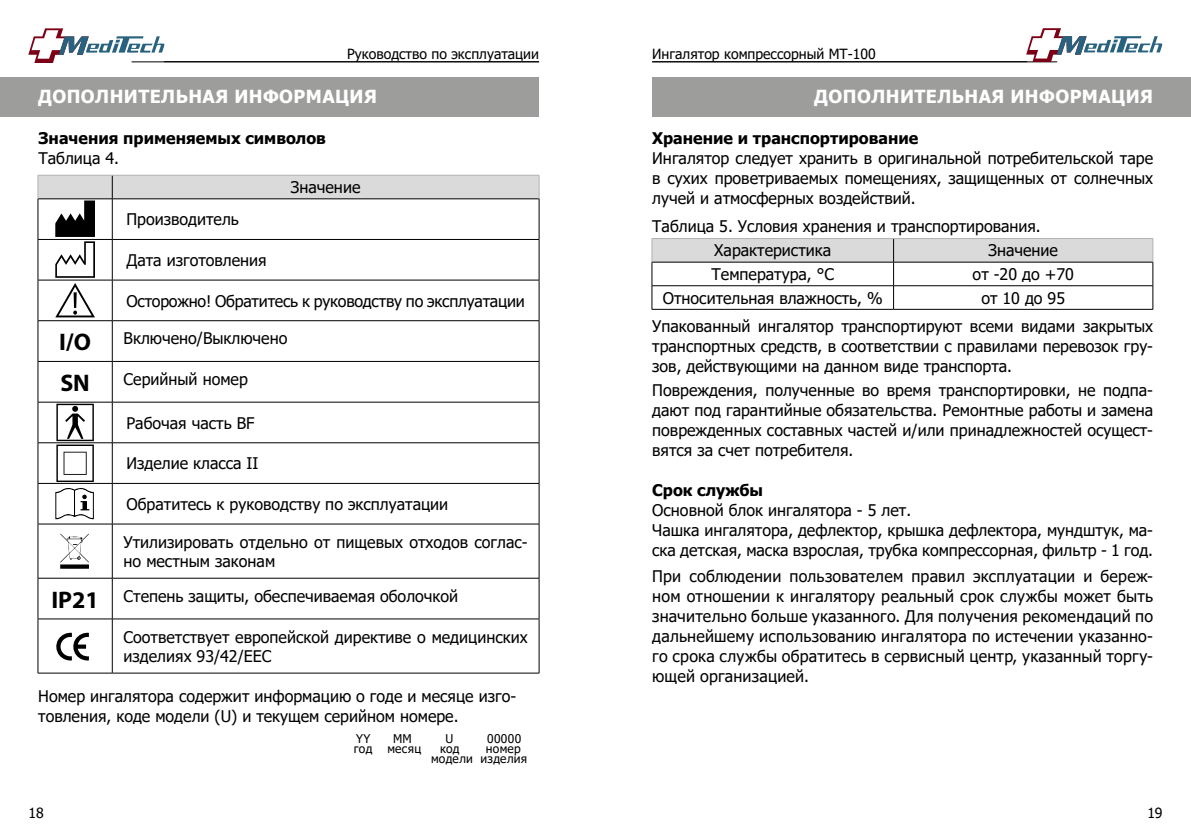
<style>
.page{position:relative;width:1191px;height:840px;background:#fff}
.page>*{position:absolute;margin:0;border:0;box-sizing:border-box;transform-origin:0 0}
.t1{font:700 24px "Myriad Pro";color:#000}
.t2{font:700 18px "Tahoma";letter-spacing:.025em;color:#fff}
.t3{font:16px/20px "Tahoma";color:#000;text-align:justify}
.t4{font:700 16px "Tahoma";color:#000}
.t5{font:14px "Tahoma";color:#000}
.t6{font:12px/10px "Tahoma";letter-spacing:.02em;color:#000}
.s1{font-family:"Myriad Pro";font-weight:700;font-size:24px}
</style>
<div class="page">
<div style="left:0;top:77px;width:539px;height:40px;background:#9d9d9c"></div>
<div style="left:652px;top:77px;width:539px;height:40px;background:#9d9d9c"></div>
<svg style="left:28px;top:28px;width:137px;height:34px"></svg>
<hr style="left:164px;top:61px;width:375px;height:1px;background:#000">
<svg style="left:1026px;top:28px;width:136px;height:34px"></svg>
<hr style="left:652px;top:61px;width:375px;height:1px;background:#000">
<hr style="left:651px;top:309px;width:242px;height:1px;background:#000">
<hr style="left:893px;top:309px;width:260px;height:1px;background:#000">
<svg style="left:651px;top:238px;width:502px;height:71px"></svg>
<svg style="left:56px;top:403px;width:38px;height:78px"></svg>
<hr style="left:38px;top:280px;width:1px;height:40px;background:#000">
<hr style="left:112px;top:280px;width:1px;height:40px;background:#000">
<hr style="left:539px;top:280px;width:1px;height:40px;background:#000">
<hr style="left:38px;top:320px;width:74px;height:1px;background:#000">
<hr style="left:38px;top:321px;width:1px;height:40px;background:#000">
<hr style="left:112px;top:320px;width:427px;height:1px;background:#000">
<hr style="left:112px;top:321px;width:1px;height:40px;background:#000">
<hr style="left:539px;top:321px;width:1px;height:40px;background:#000">
<hr style="left:38px;top:361px;width:74px;height:1px;background:#000">
<hr style="left:38px;top:361px;width:1px;height:40px;background:#000">
<hr style="left:112px;top:361px;width:427px;height:1px;background:#000">
<hr style="left:112px;top:361px;width:1px;height:40px;background:#000">
<hr style="left:539px;top:361px;width:1px;height:40px;background:#000">
<hr style="left:38px;top:401px;width:74px;height:1px;background:#000">
<hr style="left:38px;top:402px;width:1px;height:40px;background:#000">
<hr style="left:112px;top:401px;width:427px;height:1px;background:#000">
<hr style="left:112px;top:402px;width:1px;height:40px;background:#000">
<hr style="left:539px;top:402px;width:1px;height:40px;background:#000">
<hr style="left:38px;top:442px;width:74px;height:1px;background:#000">
<hr style="left:38px;top:443px;width:1px;height:40px;background:#000">
<hr style="left:112px;top:442px;width:427px;height:1px;background:#000">
<hr style="left:112px;top:443px;width:1px;height:40px;background:#000">
<hr style="left:539px;top:443px;width:1px;height:40px;background:#000">
<hr style="left:38px;top:483px;width:74px;height:1px;background:#000">
<hr style="left:38px;top:483px;width:1px;height:40px;background:#000">
<hr style="left:112px;top:483px;width:427px;height:1px;background:#000">
<hr style="left:112px;top:483px;width:1px;height:40px;background:#000">
<hr style="left:539px;top:483px;width:1px;height:40px;background:#000">
<hr style="left:38px;top:523px;width:74px;height:1px;background:#000">
<hr style="left:38px;top:524px;width:1px;height:53px;background:#000">
<hr style="left:112px;top:523px;width:427px;height:1px;background:#000">
<hr style="left:112px;top:524px;width:1px;height:53px;background:#000">
<hr style="left:539px;top:524px;width:1px;height:53px;background:#000">
<hr style="left:38px;top:577px;width:74px;height:1px;background:#000">
<hr style="left:38px;top:578px;width:1px;height:40px;background:#000">
<hr style="left:112px;top:577px;width:427px;height:1px;background:#000">
<hr style="left:112px;top:578px;width:1px;height:40px;background:#000">
<hr style="left:539px;top:578px;width:1px;height:40px;background:#000">
<hr style="left:38px;top:618px;width:74px;height:1px;background:#000">
<hr style="left:38px;top:618px;width:1px;height:54px;background:#000">
<hr style="left:112px;top:618px;width:427px;height:1px;background:#000">
<hr style="left:112px;top:618px;width:1px;height:54px;background:#000">
<hr style="left:539px;top:618px;width:1px;height:54px;background:#000">
<hr style="left:38px;top:672px;width:74px;height:1px;background:#000">
<hr style="left:112px;top:672px;width:427px;height:1px;background:#000">
<svg style="left:38px;top:175px;width:502px;height:142px"></svg>
<svg style="left:55px;top:488px;width:39px;height:31px"></svg>
<svg style="left:60px;top:533px;width:29px;height:35px"></svg>
<svg style="left:56px;top:632px;width:33px;height:28px"></svg>
<p class="t5" style="left:347px;top:44px;width:193px">Руководство по эксплуатации</p>
<p class="t5" style="left:652px;top:44px;width:225px">Ингалятор компрессорный МТ-100</p>
<p class="t2" style="left:38px;top:84px;width:340px">ДОПОЛНИТЕЛЬНАЯ ИНФОРМАЦИЯ</p>
<p class="t2" style="left:814px;top:84px;width:340px">ДОПОЛНИТЕЛЬНАЯ ИНФОРМАЦИЯ</p>
<p class="t4" style="left:38px;top:127px;width:289px">Значения применяемых символов</p>
<p class="t3" style="left:38px;top:149px;width:82px">Таблица 4.</p>
<p class="t3" style="left:291px;top:178px;width:71px">Значение</p>
<p class="t3" style="left:126px;top:210px;width:114px">Производитель</p>
<p class="t3" style="left:126px;top:251px;width:142px">Дата изготовления</p>
<p class="t3" style="left:126px;top:291px;width:400px">Осторожно! Обратитесь к руководству по эксплуатации</p>
<h1 class="t1" style="left:59px;top:326px;width:33px">I/O</h1>
<p class="t3" style="left:124px;top:329px;width:165px">Включено/Выключено</p>
<h1 class="t1" style="left:60px;top:367px;width:31px">SN</h1>
<p class="t3" style="left:124px;top:370px;width:126px">Серийный номер</p>
<p class="t3" style="left:126px;top:413px;width:129px">Рабочая часть BF</p>
<p class="t3" style="left:126px;top:454px;width:134px">Изделие класса II</p>
<p class="t3" style="left:126px;top:494px;width:323px">Обратитесь к руководству по эксплуатации</p>
<p class="t3" style="left:124px;top:532px;width:405px;line-height:19.2px">Утилизировать отдельно от пищевых отходов соглас&shy;но местным законам</p>
<p class="t3" style="left:51px;top:586px;width:408px"><span class="s1">IP21</span> Степень защиты, обеспечиваемая оболочкой</p>
<p class="t3" style="left:124px;top:627px;width:405px;line-height:19.2px">Соответствует европейской директиве о медицинских изделиях 93/42/EEC</p>
<p class="t3" style="left:38px;top:686px;width:479px">Номер ингалятора содержит информацию о годе и месяце изго&shy;товления, коде модели (U) и текущем серийном номере.</p>
<p class="t6" style="left:356px;top:734px;width:16px">YY</p>
<p class="t6" style="left:393px;top:734px;width:20px">MM</p>
<p class="t6" style="left:445px;top:734px;width:9px">U</p>
<p class="t6" style="left:487px;top:734px;width:36px">00000</p>
<p class="t6" style="left:354px;top:744px;width:20px">год</p>
<p class="t6" style="left:387px;top:744px;width:35px">месяц</p>
<p class="t6" style="left:440px;top:744px;width:21px">код</p>
<p class="t6" style="left:431px;top:744px;width:98px;text-indent:55px">номер модели изделия</p>
<p class="t4" style="left:652px;top:127px;width:268px">Хранение и транспортирование</p>
<p class="t3" style="left:652px;top:149px;width:502px">Ингалятор следует хранить в оригинальной потребительской таре в сухих проветриваемых помещениях, защищенных от солнечных лучей и атмосферных воздействий.</p>
<p class="t3" style="left:652px;top:217px;width:390px">Таблица 5. Условия хранения и транспортирования.</p>
<p class="t3" style="left:714px;top:241px;width:118px">Характеристика</p>
<p class="t3" style="left:988px;top:241px;width:71px">Значение</p>
<p class="t3" style="left:711px;top:265px;width:124px">Температура, °C</p>
<p class="t3" style="left:972px;top:265px;width:103px">от -20 до +70</p>
<p class="t3" style="left:663px;top:288px;width:221px">Относительная влажность, %</p>
<p class="t3" style="left:981px;top:288px;width:85px">от 10 до 95</p>
<p class="t3" style="left:652px;top:317px;width:502px">Упакованный ингалятор транспортируют всеми видами закрытых транспортных средств, в соответствии с правилами перевозок гру&shy;зов, действующими на данном виде транспорта.</p>
<p class="t3" style="left:652px;top:381px;width:502px">Повреждения, полученные во время транспортировки, не подпа&shy;дают под гарантийные обязательства. Ремонтные работы и замена поврежденных составных частей и/или принадлежностей осущест&shy;вятся за счет потребителя.</p>
<p class="t4" style="left:652px;top:479px;width:112px">Срок службы</p>
<p class="t3" style="left:652px;top:501px;width:502px;text-align:left">Основной блок ингалятора - 5 лет.<br>Чашка ингалятора, дефлектор, крышка дефлектора, мундштук, ма&shy;ска детская, маска взрослая, трубка компрессорная, фильтр - 1 год.</p>
<p class="t3" style="left:652px;top:567px;width:502px">При соблюдении пользователем правил эксплуатации и береж&shy;ном отношении к ингалятору реальный срок службы может быть значительно больше указанного. Для получения рекомендаций по дальнейшему использованию ингалятора по истечении указанно&shy;го срока службы обратитесь в сервисный центр, указанный торгу&shy;ющей организацией.</p>
<p class="t5" style="left:28px;top:803px;width:17px">18</p>
<p class="t5" style="left:1147px;top:803px;width:17px">19</p>
</div>
